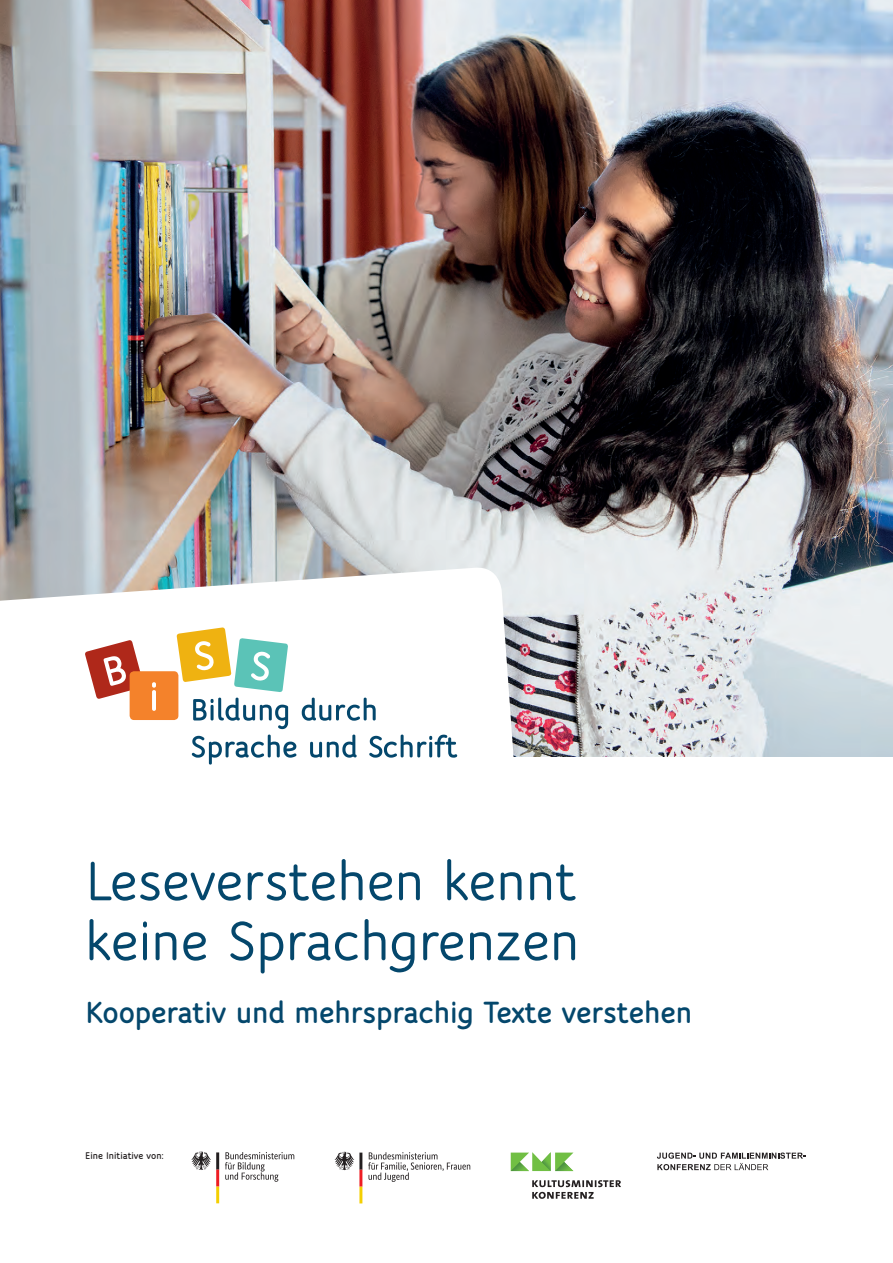
<style>
.page{position:relative;width:893px;height:1263px;background:#fff}
.page>*{position:absolute;margin:0;border:0;box-sizing:border-box;transform-origin:0 0}
.t1{font:700 60px/60px "Speak Pro";letter-spacing:-.005em;color:#04476c}
.t2{font:800 33px "Speak Pro";letter-spacing:-.005em;color:#04476c}
.t3{font:800 10.5px "Speak Pro";color:#231f20}
</style>
<div class="page">
<img style="left:0;top:0;width:893px;height:757px">
<svg style="left:0;top:566px;width:514px;height:191px"></svg>
<svg style="left:192px;top:698px;width:265px;height:66px"></svg>
<div style="left:130px;top:671px;width:48px;height:49px;background:#f4822b;border-radius:4px"></div>
<svg style="left:84px;top:640px;width:60px;height:59px"></svg>
<svg style="left:152px;top:682px;width:4px;height:29px"></svg>
<svg style="left:176px;top:627px;width:112px;height:65px"></svg>
<svg style="left:657px;top:1152px;width:149px;height:18px"></svg>
<svg style="left:532px;top:1180px;width:89px;height:19px"></svg>
<svg style="left:511px;top:1152px;width:62px;height:19px"></svg>
<img style="left:511px;top:1162px;width:18px;height:9px">
<svg style="left:368px;top:1152px;width:102px;height:30px"></svg>
<svg style="left:334px;top:1152px;width:28px;height:51px"></svg>
<svg style="left:225px;top:1152px;width:69px;height:30px"></svg>
<svg style="left:191px;top:1151px;width:28px;height:52px"></svg>
<h1 class="t1" style="left:85px;top:851px;width:496px">Leseverstehen kennt keine Sprachgrenzen</h1>
<p class="t2" style="left:85px;top:993px;width:609px">Kooperativ und mehrsprachig Texte verstehen</p>
<p class="t3" style="left:85px;top:1149px;width:81px">Eine Initiative von:</p>
</div>
